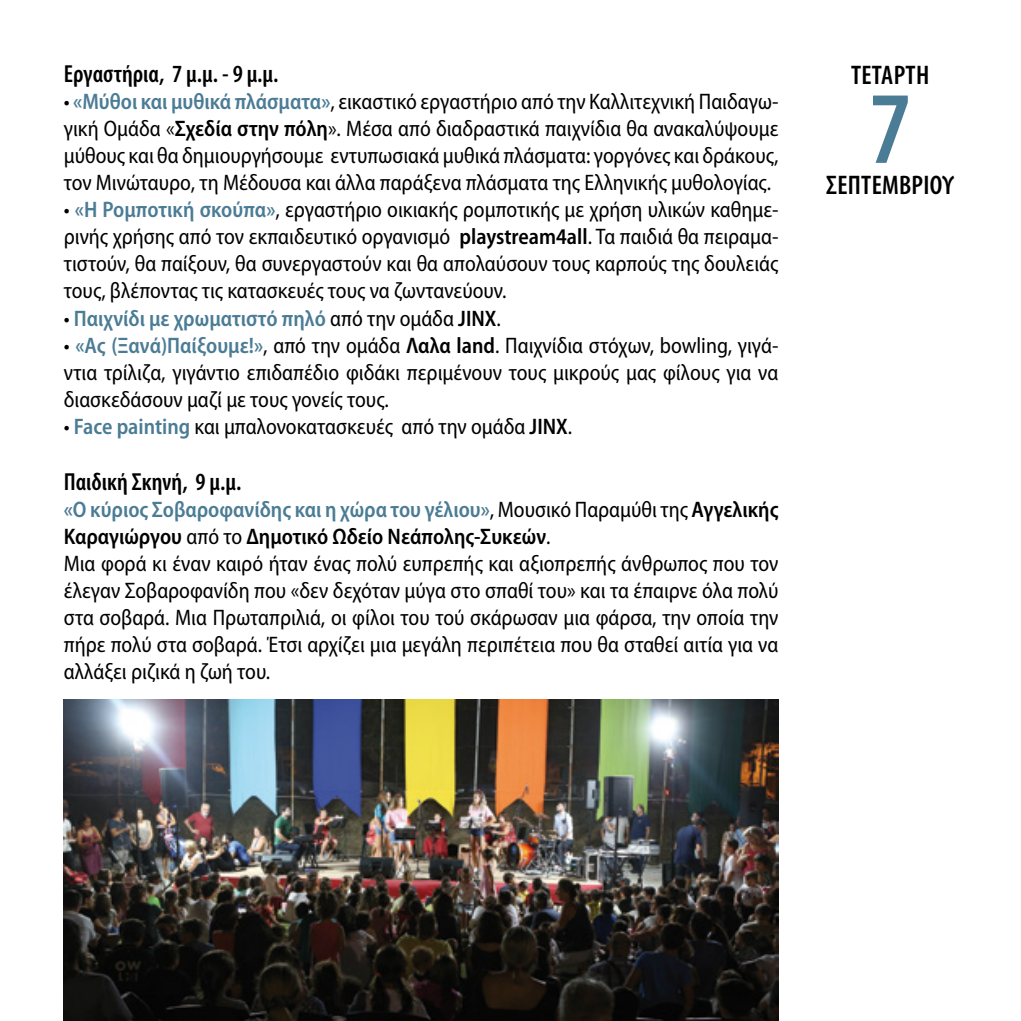
<style>
.page{position:relative;width:1021px;height:1021px;background:#fff}
.page>*{position:absolute;margin:0;border:0;box-sizing:border-box;transform-origin:0 0}
.t1{font:600 condensed 103.5px "Myriad Pro";color:#4b7c95}
.t2{font:600 condensed 27px "Myriad Pro";letter-spacing:.01em;color:#000}
.t3{font:600 condensed 24.75px "Myriad Pro";color:#000}
.t4{font:semi-condensed 22.5px/27px "Myriad Pro";color:#000;text-align:justify;scale:.96 1}
.t5{font:600 semi-condensed 22.5px "Myriad Pro";color:#4b7c95;scale:.96 1}
.s1{font-weight:600;color:#4b7c95}
.s2{font-weight:600}
.s3{font-weight:400;color:#000}
.s4{color:#000}
</style>
<div class="page">
<img style="left:64px;top:699px;width:714px;height:321px">
<p class="t3" style="left:64px;top:61px;width:216px">Εργαστήρια, 7 μ.μ. - 9 μ.μ.</p>
<p class="t4" style="left:64px;top:89px;width:746px">• <span class="s1">«Μύθοι και μυθικά πλάσματα»</span>, εικαστικό εργαστήριο από την Καλλιτεχνική Παιδαγω&shy;γική Ομάδα «<span class="s2">Σχεδία στην πόλη</span>». Μέσα από διαδραστικά παιχνίδια θα ανακαλύψουμε μύθους και θα δημιουργήσουμε εντυπωσιακά μυθικά πλάσματα: γοργόνες και δράκους, τον Μινώταυρο, τη Μέδουσα και άλλα παράξενα πλάσματα της Ελληνικής μυθολογίας.</p>
<p class="t4" style="left:64px;top:197px;width:746px">• <span class="s1">«Η Ρομποτική σκούπα»</span>, εργαστήριο οικιακής ρομποτικής με χρήση υλικών καθημε&shy;ρινής χρήσης από τον εκπαιδευτικό οργανισμό <span class="s2">playstream4all</span>. Τα παιδιά θα πειραμα&shy;τιστούν, θα παίξουν, θα συνεργαστούν και θα απολαύσουν τους καρπούς της δουλειάς τους, βλέποντας τις κατασκευές τους να ζωντανεύουν.</p>
<p class="t5" style="left:64px;top:305px;width:457px"><span class="s3">•</span> Παιχνίδι με χρωματιστό πηλό <span class="s3">από την ομάδα</span> <span class="s4">JINX</span><span class="s3">.</span></p>
<p class="t4" style="left:64px;top:332px;width:746px">• <span class="s1">«Ας (Ξανά)Παίξουμε!»</span>, από την ομάδα <span class="s2">Λαλα land</span>. Παιχνίδια στόχων, bowling, γιγά&shy;ντια τρίλιζα, γιγάντιο επιδαπέδιο φιδάκι περιμένουν τους μικρούς μας φίλους για να διασκεδάσουν μαζί με τους γονείς τους.</p>
<p class="t4" style="left:64px;top:413px;width:531px">• <span class="s1">Face painting</span> και μπαλονοκατασκευές από την ομάδα <span class="s2">JINX</span>.</p>
<p class="t3" style="left:64px;top:468px;width:179px">Παιδική Σκηνή, 9 μ.μ.</p>
<p class="t4" style="left:64px;top:496px;width:746px;text-align:left"><span class="s1">«Ο κύριος Σοβαροφανίδης και η χώρα του γέλιου»</span>, Μουσικό Παραμύθι της <span class="s2">Αγγελικής Καραγιώργου</span> από το <span class="s2">Δημοτικό Ωδείο Νεάπολης-Συκεών</span>.<br>Μια φορά κι έναν καιρό ήταν ένας πολύ ευπρεπής και αξιοπρεπής άνθρωπος που τον έλεγαν Σοβαροφανίδη που «δεν δεχόταν μύγα στο σπαθί του» και τα έπαιρνε όλα πολύ στα σοβαρά. Μια Πρωταπριλιά, οι φίλοι του τού σκάρωσαν μια φάρσα, την οποία την πήρε πολύ στα σοβαρά. Έτσι αρχίζει μια μεγάλη περιπέτεια που θα σταθεί αιτία για να αλλάξει ριζικά η ζωή του.</p>
<p class="t2" style="left:851px;top:60px;width:80px">ΤΕΤΑΡΤΗ</p>
<h1 class="t1" style="left:869px;top:72px;width:44px">7</h1>
<p class="t2" style="left:826px;top:171px;width:130px">ΣΕΠΤΕΜΒΡΙΟΥ</p>
</div>
